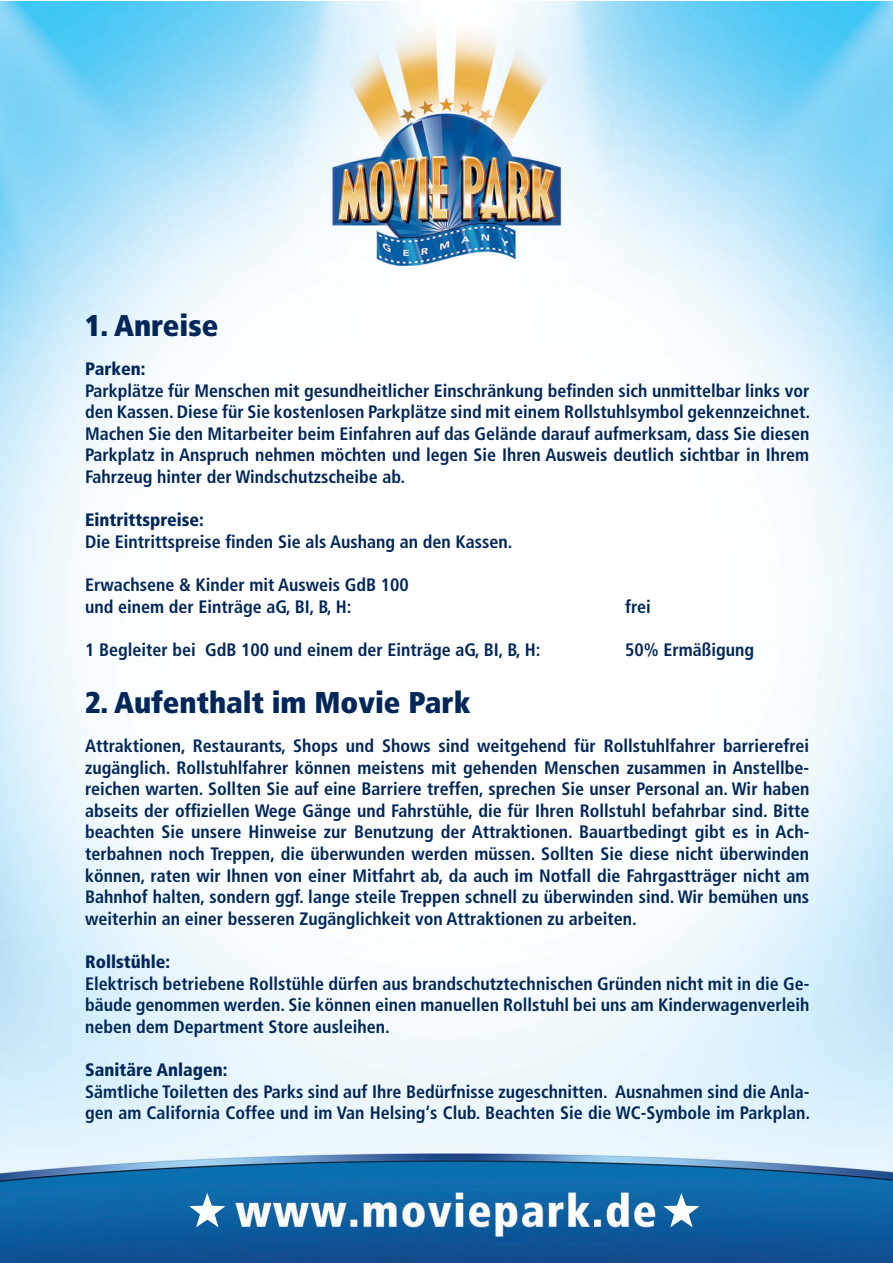
<style>
.page{position:relative;width:893px;height:1263px;background:#fff}
.page>*{position:absolute;margin:0;border:0;box-sizing:border-box;transform-origin:0 0}
.t1{font:900 condensed 30px "Frutiger LT";color:#00265a}
.t2{font:700 condensed 18px/21.6px "Frutiger LT";color:#00265a;text-align:justify}
.t3{font:900 condensed 18px "Frutiger LT";color:#00265a}
</style>
<div class="page">
<img style="left:0;top:1px;width:893px;height:1261px">
<svg style="left:661px;top:1193px;width:41px;height:36px"></svg>
<svg style="left:187px;top:1193px;width:40px;height:36px"></svg>
<h1 class="t1" style="left:85px;top:308px;width:135px">1. Anreise</h1>
<p class="t3" style="left:85px;top:358px;width:62px">Parken:</p>
<p class="t2" style="left:85px;top:380px;width:726px">Parkplätze für Menschen mit gesundheitlicher Einschränkung befinden sich unmittelbar links vor den Kassen. Diese für Sie kostenlosen Parkplätze sind mit einem Rollstuhlsymbol gekennzeichnet.<br>Machen Sie den Mitarbeiter beim Einfahren auf das Gelände darauf aufmerksam, dass Sie diesen Parkplatz in Anspruch nehmen möchten und legen Sie Ihren Ausweis deutlich sichtbar in Ihrem Fahrzeug hinter der Windschutzscheibe ab.</p>
<p class="t3" style="left:85px;top:509px;width:120px">Eintrittspreise:</p>
<p class="t2" style="left:85px;top:531px;width:429px">Die Eintrittspreise finden Sie als Aushang an den Kassen.</p>
<p class="t2" style="left:85px;top:574px;width:325px">Erwachsene &amp; Kinder mit Ausweis GdB 100 und einem der Einträge aG, BI, B, H:</p>
<p class="t2" style="left:625px;top:596px;width:27px">frei</p>
<p class="t2" style="left:85px;top:639px;width:457px">1 Begleiter bei GdB 100 und einem der Einträge aG, BI, B, H:</p>
<p class="t2" style="left:625px;top:639px;width:131px">50% Ermäßigung</p>
<h1 class="t1" style="left:85px;top:685px;width:387px">2. Aufenthalt im Movie Park</h1>
<p class="t2" style="left:85px;top:735px;width:726px">Attraktionen, Restaurants, Shops und Shows sind weitgehend für Rollstuhlfahrer barrierefrei zugänglich. Rollstuhlfahrer können meistens mit gehenden Menschen zusammen in Anstellbe&shy;reichen warten. Sollten Sie auf eine Barriere treffen, sprechen Sie unser Personal an. Wir haben abseits der offiziellen Wege Gänge und Fahrstühle, die für Ihren Rollstuhl befahrbar sind. Bitte beachten Sie unsere Hinweise zur Benutzung der Attraktionen. Bauartbedingt gibt es in Ach&shy;terbahnen noch Treppen, die überwunden werden müssen. Sollten Sie diese nicht überwinden können, raten wir Ihnen von einer Mitfahrt ab, da auch im Notfall die Fahrgastträger nicht am Bahnhof halten, sondern ggf. lange steile Treppen schnell zu überwinden sind. Wir bemühen uns weiterhin an einer besseren Zugänglichkeit von Attraktionen zu arbeiten.</p>
<p class="t3" style="left:85px;top:951px;width:87px">Rollstühle:</p>
<p class="t2" style="left:85px;top:973px;width:726px">Elektrisch betriebene Rollstühle dürfen aus brandschutztechnischen Gründen nicht mit in die Ge&shy;bäude genommen werden. Sie können einen manuellen Rollstuhl bei uns am Kinderwagenverleih neben dem Department Store ausleihen.</p>
<p class="t3" style="left:85px;top:1059px;width:144px">Sanitäre Anlagen:</p>
<p class="t2" style="left:85px;top:1081px;width:726px">Sämtliche Toiletten des Parks sind auf Ihre Bedürfnisse zugeschnitten. Ausnahmen sind die Anla&shy;gen am California Coffee und im Van Helsing‘s Club. Beachten Sie die WC-Symbole im Parkplan.</p>
</div>
